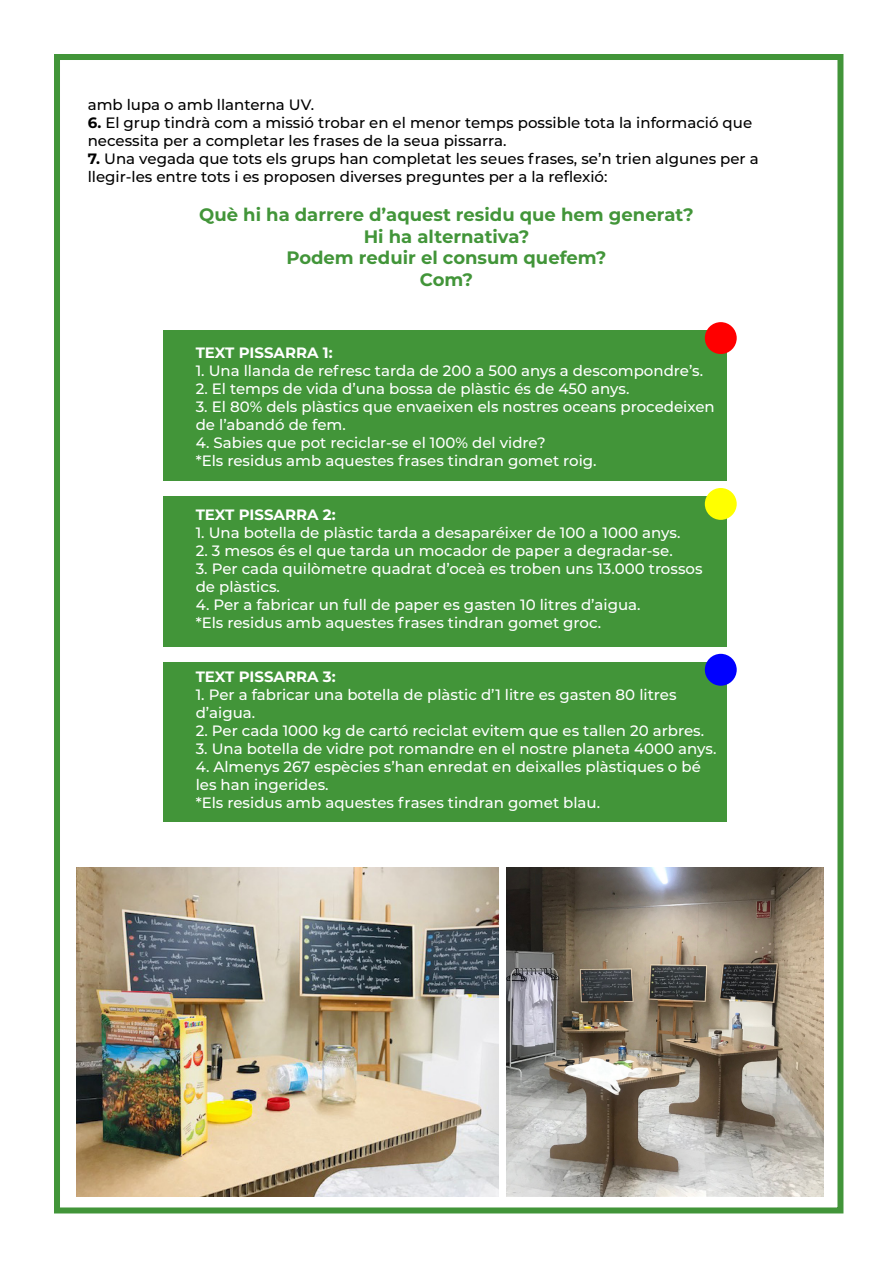
<style>
.page{position:relative;width:893px;height:1263px;background:#fff}
.page>*{position:absolute;margin:0;border:0;box-sizing:border-box;transform-origin:0 0}
.t1{font:700 18px "Montserrat";color:#429539}
.t2{font:500 15px "Montserrat";color:#fff}
.t3{font:500 15px/18px "Montserrat";color:#000}
.t4{font:700 15px "Montserrat";color:#fff}
.s1{font-weight:700}
</style>
<div class="page">
<div style="left:164px;top:331px;width:563px;height:150px;background:#429539"></div>
<div style="left:164px;top:496px;width:563px;height:151px;background:#429539"></div>
<div style="left:164px;top:662px;width:563px;height:160px;background:#429539"></div>
<div style="left:54px;top:54px;width:789px;height:1159px;border:6px solid #429539"></div>
<div style="left:705px;top:322px;width:32px;height:32px;background:#f00;border-radius:50%"></div>
<div style="left:705px;top:654px;width:32px;height:32px;background:#00f;border-radius:50%"></div>
<div style="left:705px;top:488px;width:32px;height:32px;background:#ff0;border-radius:50%"></div>
<img style="left:77px;top:867px;width:422px;height:330px">
<img style="left:506px;top:867px;width:318px;height:329px">
<p class="t3" style="left:88px;top:95px;width:228px">amb lupa o amb llanterna UV.</p>
<p class="t3" style="left:88px;top:113px;width:666px"><span class="s1">6.</span> El grup tindrà com a missió trobar en el menor temps possible tota la informació que necessita per a completar les frases de la seua pissarra.</p>
<p class="t3" style="left:88px;top:149px;width:673px"><span class="s1">7.</span> Una vegada que tots els grups han completat les seues frases, se’n trien algunes per a llegir-les entre tots i es proposen diverses preguntes per a la reflexió:</p>
<p class="t1" style="left:199px;top:202px;width:496px">Què hi ha darrere d’aquest residu que hem generat?</p>
<p class="t1" style="left:364px;top:223px;width:167px">Hi ha alternativa?</p>
<p class="t1" style="left:286px;top:245px;width:322px">Podem reduir el consum quefem?</p>
<p class="t1" style="left:420px;top:267px;width:55px">Com?</p>
<p class="t4" style="left:196px;top:342px;width:138px">TEXT PISSARRA 1:</p>
<p class="t2" style="left:196px;top:360px;width:509px">1. Una llanda de refresc tarda de 200 a 500 anys a descompondre’s.</p>
<p class="t2" style="left:196px;top:378px;width:435px">2. El temps de vida d’una bossa de plàstic és de 450 anys.</p>
<p class="t2" style="left:196px;top:396px;width:521px">3. El 80% dels plàstics que envaeixen els nostres oceans procedeixen</p>
<p class="t2" style="left:196px;top:414px;width:152px">de l’abandó de fem.</p>
<p class="t2" style="left:196px;top:432px;width:351px">4. Sabies que pot reciclar-se el 100% del vidre?</p>
<p class="t2" style="left:196px;top:450px;width:402px">*Els residus amb aquestes frases tindran gomet roig.</p>
<p class="t4" style="left:196px;top:504px;width:141px">TEXT PISSARRA 2:</p>
<p class="t2" style="left:196px;top:522px;width:486px">1. Una botella de plàstic tarda a desaparéixer de 100 a 1000 anys.</p>
<p class="t2" style="left:196px;top:540px;width:478px">2. 3 mesos és el que tarda un mocador de paper a degradar-se.</p>
<p class="t2" style="left:196px;top:558px;width:508px">3. Per cada quilòmetre quadrat d’oceà es troben uns 13.000 trossos</p>
<p class="t2" style="left:196px;top:576px;width:86px">de plàstics.</p>
<p class="t2" style="left:196px;top:594px;width:446px">4. Per a fabricar un full de paper es gasten 10 litres d’aigua.</p>
<p class="t2" style="left:196px;top:612px;width:407px">*Els residus amb aquestes frases tindran gomet groc.</p>
<p class="t4" style="left:196px;top:666px;width:141px">TEXT PISSARRA 3:</p>
<p class="t2" style="left:196px;top:684px;width:482px">1. Per a fabricar una botella de plàstic d’1 litre es gasten 80 litres</p>
<p class="t2" style="left:196px;top:702px;width:61px">d’aigua.</p>
<p class="t2" style="left:196px;top:720px;width:510px">2. Per cada 1000 kg de cartó reciclat evitem que es tallen 20 arbres.</p>
<p class="t2" style="left:196px;top:738px;width:522px">3. Una botella de vidre pot romandre en el nostre planeta 4000 anys.</p>
<p class="t2" style="left:196px;top:756px;width:507px">4. Almenys 267 espècies s’han enredat en deixalles plàstiques o bé</p>
<p class="t2" style="left:196px;top:774px;width:134px">les han ingerides.</p>
<p class="t2" style="left:196px;top:792px;width:406px">*Els residus amb aquestes frases tindran gomet blau.</p>
</div>
